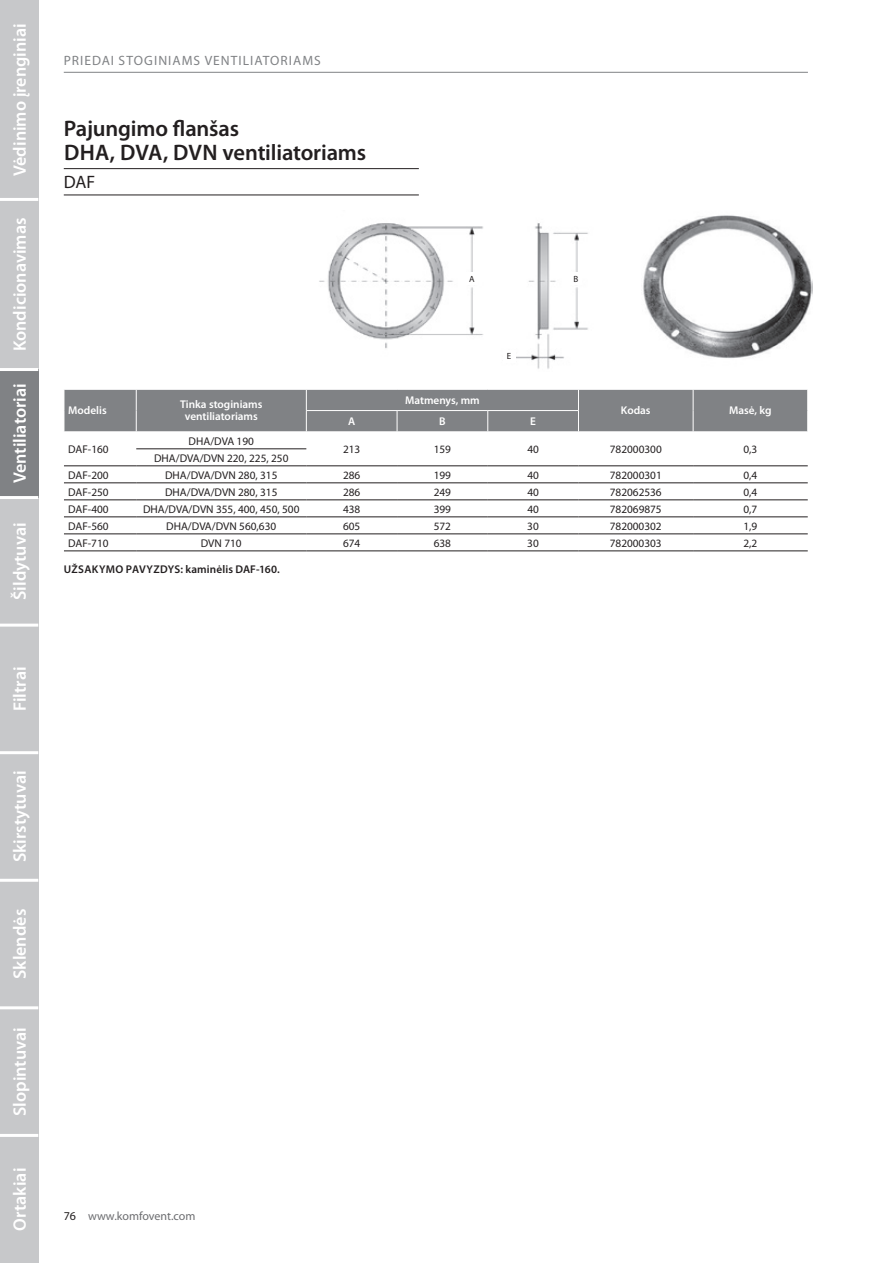
<style>
.page{position:relative;width:893px;height:1263px;background:#fff}
.page>*{position:absolute;margin:0;border:0;box-sizing:border-box;transform-origin:0 0}
.t1{font:600 22.5px/24px "Myriad Pro";letter-spacing:-.01em;color:#231f20}
.t2{font:600 18px "Myriad Pro";color:#fff}
.t3{font:18px "Myriad Pro";color:#231f20}
.t4{font:13.5px "Myriad Pro";letter-spacing:.075em;color:#808285}
.t5{font:12px "Myriad Pro";color:#6c6d70}
.t6{font:11.25px "Myriad Pro";color:#231f20}
.t7{font:600 11.25px/12px "Myriad Pro";color:#fff;text-align:center}
.t8{font:600 11.25px "Myriad Pro";letter-spacing:.015em;color:#231f20}
.t9{font:9px "Myriad Pro";color:#231f20}
.s1{color:#231f20}
</style>
<div class="page">
<hr style="left:64px;top:72px;width:744px;height:1px;background:#808285">
<div style="left:0;top:0;width:38px;height:1263px;background:#c7c8ca"></div>
<div style="left:0;top:369px;width:38px;height:128px;background:#808285"></div>
<hr style="left:0;top:1134px;width:38px;height:3px;background:#fff">
<hr style="left:0;top:1006px;width:38px;height:3px;background:#fff">
<hr style="left:0;top:879px;width:38px;height:3px;background:#fff">
<hr style="left:0;top:751px;width:38px;height:3px;background:#fff">
<hr style="left:0;top:624px;width:38px;height:3px;background:#fff">
<hr style="left:0;top:496px;width:38px;height:3px;background:#fff">
<hr style="left:0;top:368px;width:38px;height:3px;background:#fff">
<hr style="left:0;top:198px;width:38px;height:3px;background:#fff">
<hr style="left:64px;top:168px;width:355px;height:1px;background:#231f20">
<hr style="left:64px;top:195px;width:355px;height:1px;background:#231f20">
<hr style="left:136px;top:466px;width:170px;height:1px;background:#231f20">
<hr style="left:64px;top:483px;width:72px;height:1px;background:#231f20">
<hr style="left:136px;top:483px;width:170px;height:1px;background:#231f20">
<hr style="left:306px;top:483px;width:91px;height:1px;background:#231f20">
<hr style="left:397px;top:483px;width:91px;height:1px;background:#231f20">
<hr style="left:488px;top:483px;width:90px;height:1px;background:#231f20">
<hr style="left:578px;top:483px;width:115px;height:1px;background:#231f20">
<hr style="left:693px;top:483px;width:115px;height:1px;background:#231f20">
<hr style="left:64px;top:500px;width:72px;height:1px;background:#231f20">
<hr style="left:136px;top:500px;width:170px;height:1px;background:#231f20">
<hr style="left:306px;top:500px;width:91px;height:1px;background:#231f20">
<hr style="left:397px;top:500px;width:91px;height:1px;background:#231f20">
<hr style="left:488px;top:500px;width:90px;height:1px;background:#231f20">
<hr style="left:578px;top:500px;width:115px;height:1px;background:#231f20">
<hr style="left:693px;top:500px;width:115px;height:1px;background:#231f20">
<hr style="left:64px;top:517px;width:72px;height:1px;background:#231f20">
<hr style="left:136px;top:517px;width:170px;height:1px;background:#231f20">
<hr style="left:306px;top:517px;width:91px;height:1px;background:#231f20">
<hr style="left:397px;top:517px;width:91px;height:1px;background:#231f20">
<hr style="left:488px;top:517px;width:90px;height:1px;background:#231f20">
<hr style="left:578px;top:517px;width:115px;height:1px;background:#231f20">
<hr style="left:693px;top:517px;width:115px;height:1px;background:#231f20">
<hr style="left:64px;top:534px;width:72px;height:1px;background:#231f20">
<hr style="left:64px;top:551px;width:72px;height:1px;background:#231f20">
<hr style="left:136px;top:534px;width:170px;height:1px;background:#231f20">
<hr style="left:136px;top:551px;width:170px;height:1px;background:#231f20">
<hr style="left:306px;top:534px;width:91px;height:1px;background:#231f20">
<hr style="left:306px;top:551px;width:91px;height:1px;background:#231f20">
<hr style="left:397px;top:534px;width:91px;height:1px;background:#231f20">
<hr style="left:488px;top:534px;width:90px;height:1px;background:#231f20">
<hr style="left:397px;top:551px;width:91px;height:1px;background:#231f20">
<hr style="left:488px;top:551px;width:90px;height:1px;background:#231f20">
<hr style="left:578px;top:534px;width:115px;height:1px;background:#231f20">
<hr style="left:578px;top:551px;width:115px;height:1px;background:#231f20">
<hr style="left:693px;top:534px;width:115px;height:1px;background:#231f20">
<hr style="left:693px;top:551px;width:115px;height:1px;background:#231f20">
<hr style="left:136px;top:449px;width:170px;height:1px;background:#231f20">
<div style="left:64px;top:389px;width:744px;height:43px;background:#808285"></div>
<hr style="left:64px;top:466px;width:72px;height:1px;background:#231f20">
<hr style="left:306px;top:466px;width:91px;height:1px;background:#231f20">
<hr style="left:397px;top:466px;width:91px;height:1px;background:#231f20">
<hr style="left:488px;top:466px;width:90px;height:1px;background:#231f20">
<hr style="left:578px;top:466px;width:115px;height:1px;background:#231f20">
<hr style="left:693px;top:466px;width:115px;height:1px;background:#231f20">
<img style="left:643px;top:215px;width:169px;height:143px">
<img style="left:319px;top:223px;width:269px;height:146px">
<div style="left:465px;top:272px;width:13px;height:13px;background:#fff"></div>
<div style="left:503px;top:350px;width:12px;height:12px;background:#fff"></div>
<div style="left:570px;top:272px;width:12px;height:13px;background:#fff"></div>
<h2 class="t2" style="left:8px;top:176px;width:154px;rotate:-90deg">Vėdinimo įrenginiai</h2>
<h2 class="t2" style="left:8px;top:351px;width:135px;rotate:-90deg">Kondicionavimas</h2>
<h2 class="t2" style="left:8px;top:483px;width:101px;rotate:-90deg">Ventiliatoriai</h2>
<h2 class="t2" style="left:8px;top:600px;width:79px;rotate:-90deg">Šildytuvai</h2>
<h2 class="t2" style="left:8px;top:711px;width:46px;rotate:-90deg">Filtrai</h2>
<h2 class="t2" style="left:8px;top:862px;width:93px;rotate:-90deg">Skirstytuvai</h2>
<h2 class="t2" style="left:8px;top:979px;width:72px;rotate:-90deg">Sklendės</h2>
<h2 class="t2" style="left:8px;top:1116px;width:90px;rotate:-90deg">Slopintuvai</h2>
<h2 class="t2" style="left:8px;top:1230px;width:64px;rotate:-90deg">Ortakiai</h2>
<p class="t4" style="left:64px;top:52px;width:258px">PRIEDAI STOGINIAMS VENTILIATORIAMS</p>
<h1 class="t1" style="left:64px;top:116px;width:304px">Pajungimo flanšas<br>DHA, DVA, DVN ventiliatoriams</h1>
<h2 class="t3" style="left:64px;top:171px;width:33px">DAF</h2>
<p class="t9" style="left:469px;top:273px;width:7px">A</p>
<p class="t9" style="left:507px;top:351px;width:6px">E</p>
<p class="t7" style="left:68px;top:404px;width:40px">Modelis</p>
<p class="t7" style="left:180px;top:398px;width:84px">Tinka stoginiams ventiliatoriams</p>
<p class="t7" style="left:405px;top:394px;width:76px">Matmenys, mm</p>
<p class="t7" style="left:348px;top:415px;width:9px">A</p>
<p class="t7" style="left:439px;top:415px;width:8px">B</p>
<p class="t7" style="left:530px;top:415px;width:7px">E</p>
<p class="t9" style="left:573px;top:273px;width:6px">B</p>
<p class="t7" style="left:621px;top:404px;width:31px">Kodas</p>
<p class="t7" style="left:729px;top:404px;width:44px">Masė, kg</p>
<p class="t6" style="left:68px;top:442px;width:42px">DAF-160</p>
<p class="t6" style="left:189px;top:434px;width:67px">DHA/DVA 190</p>
<p class="t6" style="left:154px;top:451px;width:136px">DHA/DVA/DVN 220, 225, 250</p>
<p class="t6" style="left:343px;top:442px;width:19px">213</p>
<p class="t6" style="left:434px;top:442px;width:19px">159</p>
<p class="t6" style="left:527px;top:442px;width:13px">40</p>
<p class="t6" style="left:610px;top:442px;width:53px">782000300</p>
<p class="t6" style="left:743px;top:442px;width:15px">0,3</p>
<p class="t6" style="left:68px;top:468px;width:42px">DAF-200</p>
<p class="t6" style="left:165px;top:468px;width:114px">DHA/DVA/DVN 280, 315</p>
<p class="t6" style="left:343px;top:468px;width:19px">286</p>
<p class="t6" style="left:434px;top:468px;width:19px">199</p>
<p class="t6" style="left:527px;top:468px;width:13px">40</p>
<p class="t6" style="left:610px;top:468px;width:53px">782000301</p>
<p class="t6" style="left:743px;top:468px;width:15px">0,4</p>
<p class="t6" style="left:68px;top:485px;width:42px">DAF-250</p>
<p class="t6" style="left:165px;top:485px;width:114px">DHA/DVA/DVN 280, 315</p>
<p class="t6" style="left:343px;top:485px;width:19px">286</p>
<p class="t6" style="left:434px;top:485px;width:19px">249</p>
<p class="t6" style="left:527px;top:485px;width:13px">40</p>
<p class="t6" style="left:610px;top:485px;width:53px">782062536</p>
<p class="t6" style="left:743px;top:485px;width:15px">0,4</p>
<p class="t6" style="left:68px;top:502px;width:42px">DAF-400</p>
<p class="t6" style="left:143px;top:502px;width:158px">DHA/DVA/DVN 355, 400, 450, 500</p>
<p class="t6" style="left:343px;top:502px;width:19px">438</p>
<p class="t6" style="left:434px;top:502px;width:19px">399</p>
<p class="t6" style="left:527px;top:502px;width:13px">40</p>
<p class="t6" style="left:610px;top:502px;width:53px">782069875</p>
<p class="t6" style="left:743px;top:502px;width:15px">0,7</p>
<p class="t6" style="left:68px;top:519px;width:42px">DAF-560</p>
<p class="t6" style="left:166px;top:519px;width:111px">DHA/DVA/DVN 560,630</p>
<p class="t6" style="left:343px;top:519px;width:19px">605</p>
<p class="t6" style="left:434px;top:519px;width:19px">572</p>
<p class="t6" style="left:527px;top:519px;width:13px">30</p>
<p class="t6" style="left:610px;top:519px;width:53px">782000302</p>
<p class="t6" style="left:743px;top:519px;width:15px">1,9</p>
<p class="t6" style="left:68px;top:536px;width:42px">DAF-710</p>
<p class="t6" style="left:201px;top:536px;width:42px">DVN 710</p>
<p class="t6" style="left:343px;top:536px;width:19px">674</p>
<p class="t6" style="left:434px;top:536px;width:19px">638</p>
<p class="t6" style="left:527px;top:536px;width:13px">30</p>
<p class="t6" style="left:610px;top:536px;width:53px">782000303</p>
<p class="t6" style="left:743px;top:536px;width:15px">2,2</p>
<p class="t8" style="left:64px;top:562px;width:217px">UŽSAKYMO PAVYZDYS: kaminėlis DAF-160.</p>
<p class="t5" style="left:64px;top:1208px;width:133px"><span class="s1">76</span> www.komfovent.com</p>
</div>
